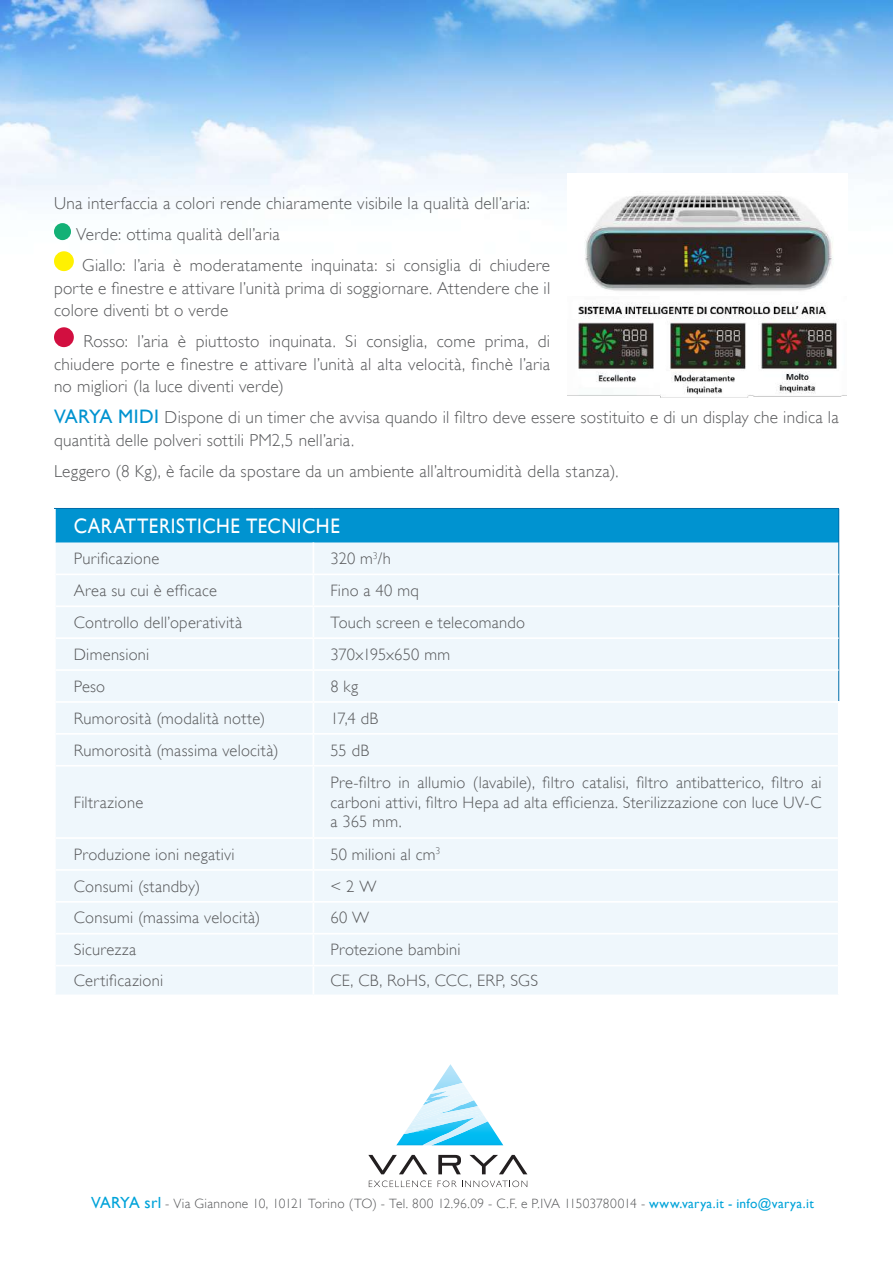
<style>
.page{position:relative;width:893px;height:1263px;background:#fff}
.page>*{position:absolute;margin:0;border:0;box-sizing:border-box;transform-origin:0 0}
.t1{font:21px "Gill Sans";letter-spacing:.03em;color:#fff;scale:.9 1}
.t2{font:300 17.25px/22.5px "Gill Sans";letter-spacing:.015em;color:#57585a}
.t3{font:300 16.5px/19.5px "Gill Sans";letter-spacing:.015em;color:#57585a;text-align:justify}
.t4{font:300 16.5px "Gill Sans";letter-spacing:-.005em;color:#57585a}
.t5{font:300 13.35px "Gill Sans";letter-spacing:.02em;color:#57585a}
.s1{font-weight:400;font-size:19.5px;color:#0093d0}
.s2{font-weight:400;font-size:16.05px;color:#00a3d9}
.s3{font-weight:400;color:#00a3d9}
</style>
<div class="page">
<img style="left:0;top:0;width:893px;height:272px">
<svg style="left:368px;top:1155px;width:59px;height:19px"></svg>
<svg style="left:438px;top:1155px;width:23px;height:19px"></svg>
<svg style="left:469px;top:1155px;width:58px;height:19px"></svg>
<svg style="left:404px;top:1064px;width:84px;height:81px"></svg>
<svg style="left:369px;top:1180px;width:63px;height:7px"></svg>
<svg style="left:438px;top:1180px;width:89px;height:7px"></svg>
<div style="left:55px;top:508px;width:784px;height:34px;background:#0093d0"></div>
<div style="left:56px;top:542px;width:782px;height:452px;background:#eff7fc"></div>
<hr style="left:54px;top:509px;width:2px;height:33px;background:#fff">
<hr style="left:54px;top:508px;width:259px;height:1px;background:#006daa">
<hr style="left:313px;top:508px;width:526px;height:1px;background:#006daa">
<hr style="left:838px;top:509px;width:1px;height:33px;background:#006daa">
<hr style="left:313px;top:542px;width:1px;height:31px;background:#fff">
<hr style="left:838px;top:542px;width:1px;height:32px;background:#006daa">
<hr style="left:56px;top:573px;width:257px;height:2px;background:#fff">
<hr style="left:313px;top:575px;width:1px;height:30px;background:#fff">
<hr style="left:838px;top:574px;width:1px;height:32px;background:#006daa">
<hr style="left:313px;top:573px;width:525px;height:2px;background:#fff">
<hr style="left:56px;top:605px;width:257px;height:2px;background:#fff">
<hr style="left:313px;top:607px;width:1px;height:30px;background:#fff">
<hr style="left:838px;top:606px;width:1px;height:32px;background:#006daa">
<hr style="left:313px;top:605px;width:525px;height:2px;background:#fff">
<hr style="left:56px;top:637px;width:257px;height:2px;background:#fff">
<hr style="left:313px;top:639px;width:1px;height:30px;background:#fff">
<hr style="left:838px;top:638px;width:1px;height:32px;background:#006daa">
<hr style="left:313px;top:637px;width:525px;height:2px;background:#fff">
<hr style="left:56px;top:669px;width:257px;height:2px;background:#fff">
<hr style="left:313px;top:671px;width:1px;height:30px;background:#fff">
<hr style="left:838px;top:670px;width:1px;height:31px;background:#006daa">
<hr style="left:313px;top:669px;width:525px;height:2px;background:#fff">
<hr style="left:56px;top:701px;width:257px;height:2px;background:#fff">
<hr style="left:313px;top:701px;width:527px;height:2px;background:#fff">
<hr style="left:313px;top:703px;width:1px;height:30px;background:#fff">
<hr style="left:313px;top:735px;width:1px;height:30px;background:#fff">
<hr style="left:313px;top:767px;width:1px;height:70px;background:#fff">
<hr style="left:313px;top:839px;width:1px;height:30px;background:#fff">
<hr style="left:313px;top:871px;width:1px;height:30px;background:#fff">
<hr style="left:313px;top:903px;width:1px;height:30px;background:#fff">
<hr style="left:313px;top:934px;width:1px;height:31px;background:#fff">
<svg style="left:313px;top:966px;width:1px;height:28px"></svg>
<hr style="left:56px;top:733px;width:257px;height:2px;background:#fff">
<hr style="left:313px;top:733px;width:525px;height:2px;background:#fff">
<hr style="left:56px;top:765px;width:257px;height:2px;background:#fff">
<hr style="left:313px;top:765px;width:525px;height:2px;background:#fff">
<hr style="left:56px;top:837px;width:257px;height:2px;background:#fff">
<hr style="left:313px;top:837px;width:525px;height:2px;background:#fff">
<hr style="left:56px;top:869px;width:257px;height:2px;background:#fff">
<hr style="left:313px;top:869px;width:525px;height:2px;background:#fff">
<hr style="left:56px;top:901px;width:257px;height:2px;background:#fff">
<hr style="left:313px;top:901px;width:525px;height:2px;background:#fff">
<hr style="left:56px;top:933px;width:257px;height:1px;background:#fff">
<hr style="left:313px;top:933px;width:525px;height:1px;background:#fff">
<hr style="left:56px;top:965px;width:257px;height:1px;background:#fff">
<hr style="left:313px;top:965px;width:525px;height:1px;background:#fff">
<div style="left:54px;top:223px;width:17px;height:17px;background:#13b176;border-radius:50%"></div>
<div style="left:54px;top:251px;width:20px;height:20px;background:#fff101;border-radius:50%"></div>
<div style="left:54px;top:327px;width:20px;height:20px;background:#d20f40;border-radius:50%"></div>
<img style="left:567px;top:174px;width:280px;height:117px">
<img style="left:568px;top:302px;width:278px;height:96px">
<p class="t2" style="left:54px;top:192px;width:477px">Una interfaccia a colori rende chiaramente visibile la qualità dell’aria:</p>
<p class="t2" style="left:76px;top:223px;width:205px">Verde: ottima qualità dell’aria</p>
<p class="t2" style="left:82px;top:254px;width:469px">Giallo: l’aria è moderatamente inquinata: si consiglia di chiudere</p>
<p class="t2" style="left:54px;top:277px;width:498px">porte e finestre e attivare l’unità prima di soggiornare. Attendere che il colore diventi bt o verde</p>
<p class="t2" style="left:54px;top:330px;width:498px;text-align:justify;text-indent:29px">Rosso: l’aria è piuttosto inquinata. Si consiglia, come prima, di chiudere porte e finestre e attivare l’unità al alta velocità, finchè l’aria no migliori (la luce diventi verde)</p>
<p class="t2" style="left:54px;top:406px;width:786px"><span class="s1">VARYA MIDI</span> Dispone di un timer che avvisa quando il filtro deve essere sostituito e di un display che indica la quantità delle polveri sottili PM2,5 nell’aria.</p>
<p class="t2" style="left:54px;top:460px;width:566px">Leggero (8 Kg), è facile da spostare da un ambiente all’altroumidità della stanza).</p>
<p class="t1" style="left:74px;top:513px;width:297px">CARATTERISTICHE TECNICHE</p>
<p class="t3" style="left:74px;top:549px;width:87px">Purificazione</p>
<p class="t3" style="left:330px;top:549px;width:62px">320 m<sup>3</sup>/h</p>
<p class="t3" style="left:74px;top:581px;width:145px">Area su cui è efficace</p>
<p class="t3" style="left:330px;top:581px;width:90px">Fino a 40 mq</p>
<p class="t3" style="left:74px;top:613px;width:170px">Controllo dell’operatività</p>
<p class="t3" style="left:330px;top:613px;width:196px">Touch screen e telecomando</p>
<p class="t3" style="left:74px;top:644px;width:77px">Dimensioni</p>
<p class="t4" style="left:330px;top:645px;width:121px">370x195x650 mm</p>
<p class="t3" style="left:74px;top:676px;width:33px">Peso</p>
<p class="t3" style="left:330px;top:676px;width:29px">8 kg</p>
<p class="t3" style="left:74px;top:708px;width:193px">Rumorosità (modalità notte)</p>
<p class="t3" style="left:330px;top:708px;width:49px">17,4 dB</p>
<p class="t3" style="left:74px;top:740px;width:206px">Rumorosità (massima velocità)</p>
<p class="t3" style="left:330px;top:740px;width:40px">55 dB</p>
<p class="t3" style="left:74px;top:792px;width:71px">Filtrazione</p>
<p class="t3" style="left:330px;top:773px;width:493px">Pre-filtro in allumio (lavabile), filtro catalisi, filtro antibatterico, filtro ai carboni attivi, filtro Hepa ad alta efficienza. Sterilizzazione con luce UV-C a 365 mm.</p>
<p class="t3" style="left:74px;top:844px;width:162px">Produzione ioni negativi</p>
<p class="t3" style="left:330px;top:844px;width:112px">50 milioni al cm<sup>3</sup></p>
<p class="t3" style="left:74px;top:876px;width:128px">Consumi (standby)</p>
<p class="t3" style="left:330px;top:876px;width:47px">&lt; 2 W</p>
<p class="t3" style="left:74px;top:908px;width:188px">Consumi (massima velocità)</p>
<p class="t3" style="left:330px;top:908px;width:40px">60 W</p>
<p class="t3" style="left:74px;top:940px;width:64px">Sicurezza</p>
<p class="t3" style="left:330px;top:940px;width:132px">Protezione bambini</p>
<p class="t3" style="left:74px;top:971px;width:91px">Certificazioni</p>
<p class="t3" style="left:330px;top:971px;width:209px">CE, CB, RoHS, CCC, ERP, SGS</p>
<p class="t5" style="left:91px;top:1195px;width:724px"><span class="s2">VARYA srl</span> - Via Giannone 10, 10121 Torino (TO) - Tel. 800 12.96.09 - C.F. e P.IVA 11503780014 - <span class="s3">www.varya.it - info@varya.it</span></p>
</div>
